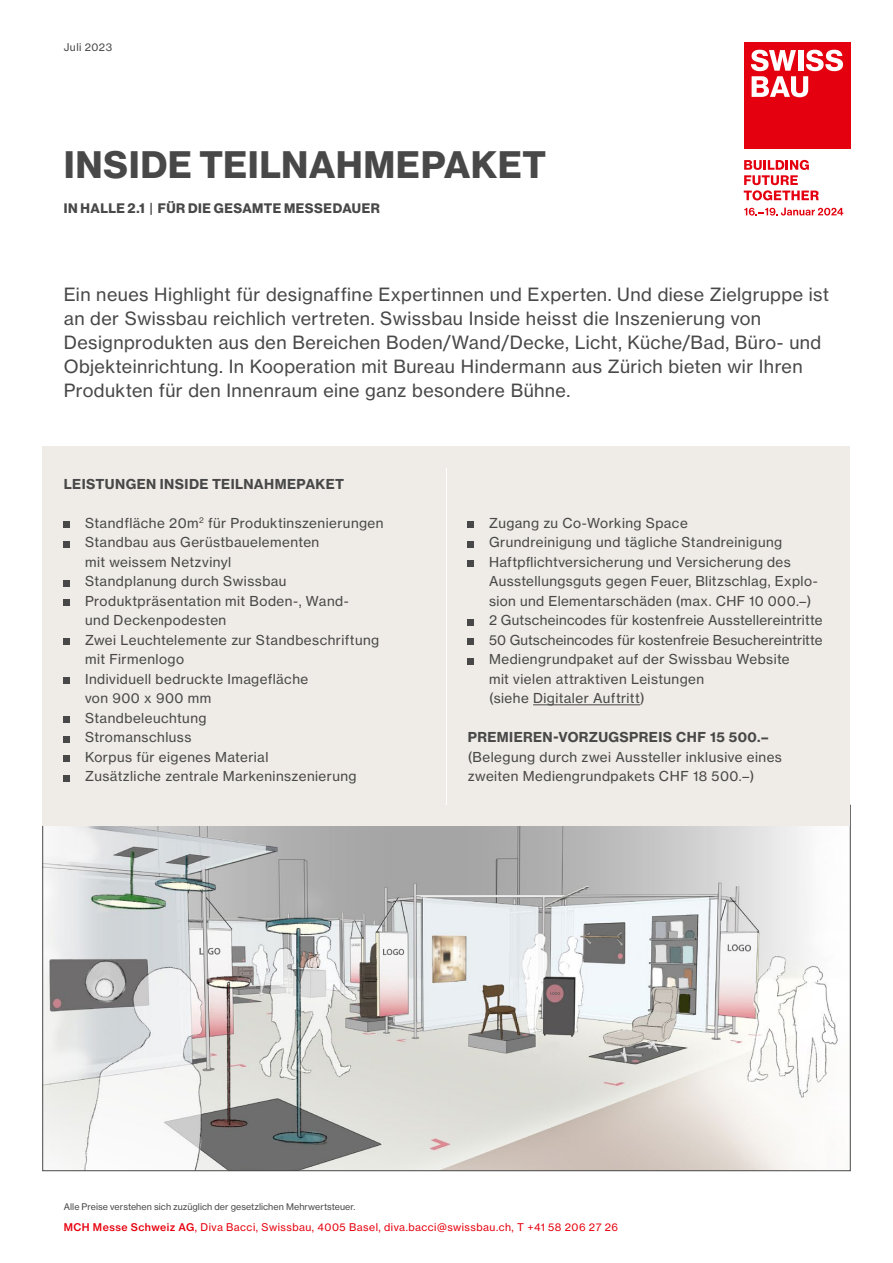
<style>
.page{position:relative;width:893px;height:1263px;background:#fff}
.page>*{position:absolute;margin:0;border:0;box-sizing:border-box;transform-origin:0 0}
.t1{font:37.5px "N Haas Grotesk DS Pro 75 Bd";letter-spacing:.03em;color:#474847}
.t2{font:18px/24px "N Haas Grotesk TX Pro 55 Rg";letter-spacing:.02em;color:#474847}
.t3{font:13.5px/19.5px "N Haas Grotesk TX Pro 55 Rg";letter-spacing:.03em;color:#474847}
.t4{font:13.5px "N Haas Grotesk TX Pro 75 Bd";letter-spacing:.03em;color:#474847}
.t5{font:13.5px "N Haas Grotesk DS Pro 75 Bd";letter-spacing:.04em;color:#474847}
.t6{font:10.5px "N Haas Grotesk TX Pro 55 Rg";letter-spacing:.045em;color:#e7000e}
.t7{font:10.5px "N Haas Grotesk TX Pro 55 Rg";letter-spacing:.04em;color:#474847}
.t8{font:9px "N Haas Grotesk TX Pro 55 Rg";letter-spacing:.005em;color:#474847}
.s1{font-family:"N Haas Grotesk TX Pro 65 Md"}
</style>
<div class="page">
<img style="left:45px;top:826px;width:793px;height:343px">
<div style="left:744px;top:43px;width:106px;height:106px;background:#e4000f"></div>
<svg style="left:744px;top:160px;width:75px;height:40px"></svg>
<svg style="left:751px;top:50px;width:92px;height:47px"></svg>
<svg style="left:744px;top:208px;width:99px;height:8px"></svg>
<div style="left:43px;top:446px;width:807px;height:380px;background:#efebe7"></div>
<svg style="left:64px;top:522px;width:6px;height:6px"></svg>
<svg style="left:64px;top:541px;width:6px;height:6px"></svg>
<svg style="left:64px;top:580px;width:6px;height:6px"></svg>
<svg style="left:64px;top:600px;width:6px;height:6px"></svg>
<svg style="left:64px;top:639px;width:6px;height:6px"></svg>
<svg style="left:64px;top:678px;width:6px;height:6px"></svg>
<svg style="left:64px;top:717px;width:6px;height:6px"></svg>
<svg style="left:64px;top:736px;width:6px;height:6px"></svg>
<svg style="left:64px;top:756px;width:6px;height:6px"></svg>
<svg style="left:64px;top:775px;width:6px;height:6px"></svg>
<hr style="left:533px;top:704px;width:107px;height:1px;background:#474847">
<svg style="left:468px;top:522px;width:6px;height:6px"></svg>
<svg style="left:468px;top:541px;width:6px;height:6px"></svg>
<svg style="left:468px;top:561px;width:6px;height:6px"></svg>
<svg style="left:468px;top:619px;width:6px;height:6px"></svg>
<svg style="left:468px;top:639px;width:6px;height:6px"></svg>
<svg style="left:468px;top:658px;width:6px;height:6px"></svg>
<hr style="left:446px;top:468px;width:1px;height:337px;background:#fff">
<p class="t7" style="left:64px;top:40px;width:50px">Juli 2023</p>
<h1 class="t1" style="left:64px;top:143px;width:484px">INSIDE TEILNAHMEPAKET</h1>
<p class="t5" style="left:64px;top:200px;width:318px">IN HALLE 2.1 | FÜR DIE GESAMTE MESSEDAUER</p>
<p class="t2" style="left:64px;top:282px;width:767px">Ein neues Highlight für designaffine Expertinnen und Experten. Und diese Zielgruppe ist an der Swissbau reichlich vertreten. Swissbau Inside heisst die Inszenierung von Designprodukten aus den Bereichen Boden/Wand/Decke, Licht, Küche/Bad, Büro- und Objekteinrichtung. In Kooperation mit Bureau Hindermann aus Zürich bieten wir Ihren Produkten für den Innenraum eine ganz besondere Bühne.</p>
<p class="t4" style="left:64px;top:475px;width:282px">LEISTUNGEN INSIDE TEILNAHMEPAKET</p>
<p class="t3" style="left:85px;top:513px;width:300px">Standfläche 20m<sup>2</sup> für Produktinszenierungen<br>Standbau aus Gerüstbauelementen<br>mit weissem Netzvinyl<br>Standplanung durch Swissbau<br>Produktpräsentation mit Boden-, Wand-<br>und Deckenpodesten<br>Zwei Leuchtelemente zur Standbeschriftung mit Firmenlogo<br>Individuell bedruckte Imagefläche<br>von 900 x 900 mm<br>Standbeleuchtung<br>Stromanschluss<br>Korpus für eigenes Material<br>Zusätzliche zentrale Markeninszenierung</p>
<p class="t3" style="left:489px;top:513px;width:335px">Zugang zu Co-Working Space<br>Grundreinigung und tägliche Standreinigung Haftpflichtversicherung und Versicherung des Ausstellungsguts gegen Feuer, Blitzschlag, Explo&shy;sion und Elementarschäden (max. CHF 10 000.–)<br>2 Gutscheincodes für kostenfreie Ausstellereintritte 50 Gutscheincodes für kostenfreie Besuchereintritte Mediengrundpaket auf der Swissbau Website<br>mit vielen attraktiven Leistungen<br>(siehe Digitaler Auftritt)</p>
<p class="t4" style="left:468px;top:729px;width:302px">PREMIEREN-VORZUGSPREIS CHF 15 500.–</p>
<p class="t3" style="left:468px;top:747px;width:316px">(Belegung durch zwei Aussteller inklusive eines zweiten Mediengrundpakets CHF 18 500.–)</p>
<p class="t8" style="left:64px;top:1201px;width:293px">Alle Preise verstehen sich zuzüglich der gesetzlichen Mehrwertsteuer.</p>
<p class="t6" style="left:64px;top:1220px;width:556px"><span class="s1">MCH Messe Schweiz AG</span>, Diva Bacci, Swissbau, 4005 Basel, diva.bacci@swissbau.ch, T +41 58 206 27 26</p>
</div>
